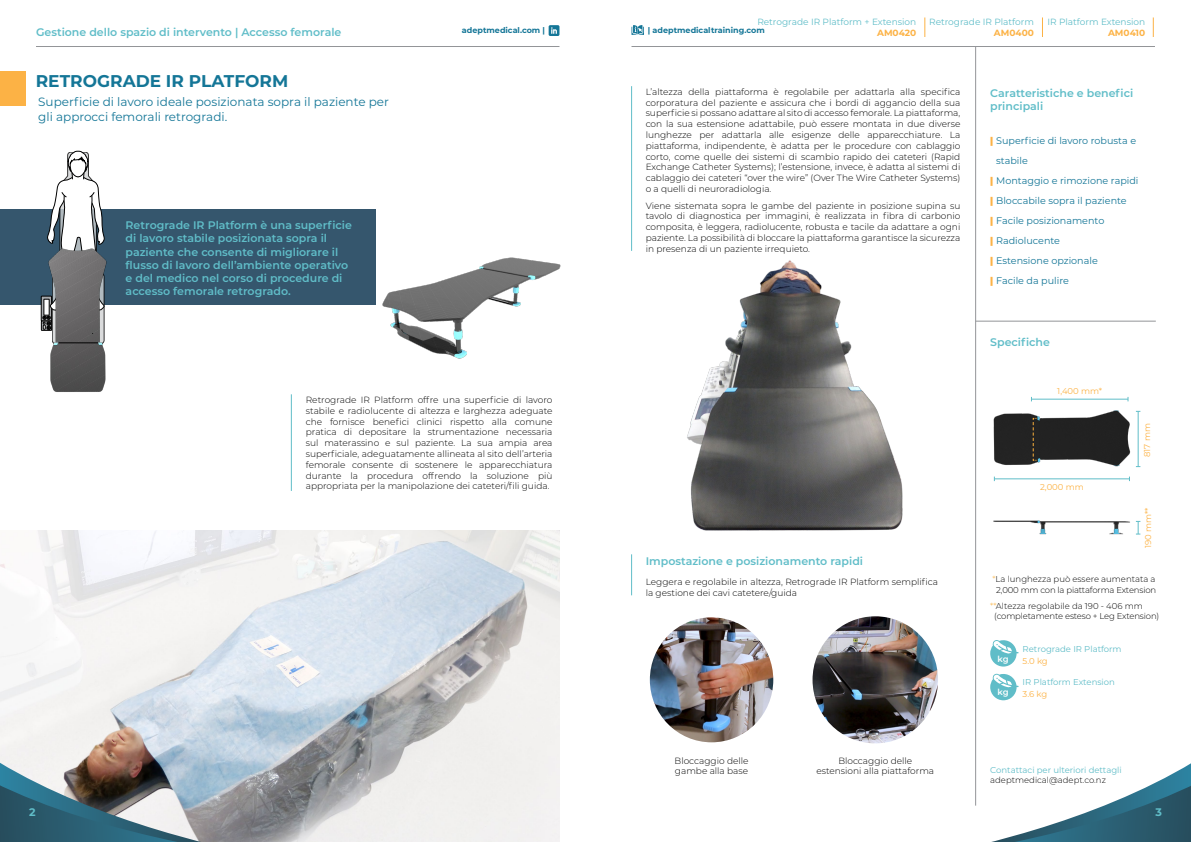
<style>
.page{position:relative;width:1191px;height:842px;background:#fff}
.page>*{position:absolute;margin:0;border:0;box-sizing:border-box;transform-origin:0 0}
.t1{font:700 17px "Montserrat";color:#147697}
.t2{font:12px/14.4px "Montserrat";color:#147697}
.t3{font:600 11px/13.2px "Montserrat";color:#60bdc8}
.t4{font:700 11px "Montserrat";color:#60bdc8}
.t5{font:9.6px "Montserrat";color:#147697}
.t6{font:300 9px/10.8px "Montserrat";color:#000;text-align:justify}
.t7{font:9px "Montserrat";color:#60bdc8}
.t8{font:700 9px "Montserrat";color:#fcb245}
.t9{font:300 8.5px/10.2px "Montserrat";letter-spacing:-.005em;color:#000;text-align:center}
.t10{font:8.5px "Montserrat";color:#60bdc8}
.t11{font:8.5px "Montserrat";color:#fcb245}
.t12{font:600 8.5px "Montserrat";color:#fff}
.t13{font:700 8px "Montserrat";color:#147697}
.s1{font-weight:900;color:#fcb245}
.s2{color:#fab03b}
</style>
<div class="page">
<svg style="left:548px;top:25px;width:11px;height:11px"></svg>
<svg style="left:631px;top:25px;width:13px;height:10px"></svg>
<div style="left:0;top:71px;width:25px;height:35px;background:#fcb245"></div>
<div style="left:0;top:209px;width:375px;height:95px;background:#35566d"></div>
<img style="left:37px;top:259px;width:81px;height:133px">
<svg style="left:43px;top:151px;width:62px;height:193px"></svg>
<hr style="left:291px;top:394px;width:1px;height:97px;background:#60bdc8">
<hr style="left:631px;top:86px;width:1px;height:165px;background:#60bdc8">
<hr style="left:631px;top:554px;width:1px;height:41px;background:#60bdc8">
<hr style="left:975px;top:47px;width:1px;height:759px;background:#939598">
<img style="left:0;top:530px;width:559px;height:312px">
<img style="left:382px;top:257px;width:179px;height:102px">
<svg style="left:1042px;top:17px;width:1px;height:20px"></svg>
<svg style="left:1152px;top:17px;width:1px;height:20px"></svg>
<svg style="left:924px;top:17px;width:1px;height:20px"></svg>
<img style="left:687px;top:260px;width:216px;height:271px">
<img style="left:650px;top:617px;width:123px;height:125px">
<img style="left:813px;top:616px;width:99px;height:54px">
<hr style="left:975px;top:321px;width:180px;height:1px;background:#939598">
<hr style="left:1137px;top:411px;width:1px;height:56px;background:#60bdc8">
<img style="left:993px;top:410px;width:138px;height:57px">
<hr style="left:994px;top:478px;width:135px;height:1px;background:#60bdc8">
<hr style="left:1031px;top:399px;width:97px;height:1px;background:#60bdc8">
<svg style="left:1032px;top:417px;width:5px;height:44px"></svg>
<img style="left:993px;top:520px;width:137px;height:15px">
<svg style="left:1135px;top:521px;width:5px;height:13px"></svg>
<img style="left:849px;top:628px;width:170px;height:42px">
<svg style="left:0;top:628px;width:343px;height:42px"></svg>
<svg style="left:766px;top:670px;width:425px;height:172px"></svg>
<svg style="left:0;top:670px;width:427px;height:172px"></svg>
<hr style="left:36px;top:46px;width:523px;height:1px;background:#939598">
<hr style="left:631px;top:46px;width:524px;height:1px;background:#939598">
<p class="t7" style="left:757px;top:16px;width:160px">Retrograde IR Platform + Extension</p>
<p class="t13" style="left:462px;top:24px;width:85px">adeptmedical.com |</p>
<p class="t13" style="left:648px;top:24px;width:118px">| adeptmedicaltraining.com</p>
<p class="t3" style="left:36px;top:25px;width:307px">Gestione dello spazio di intervento | Accesso femorale</p>
<p class="t8" style="left:877px;top:26px;width:41px">AM0420</p>
<p class="t7" style="left:929px;top:16px;width:106px">Retrograde IR Platform</p>
<p class="t8" style="left:994px;top:26px;width:42px">AM0400</p>
<p class="t7" style="left:1047px;top:16px;width:99px">IR Platform Extension</p>
<p class="t8" style="left:1108px;top:26px;width:39px">AM0410</p>
<h1 class="t1" style="left:36px;top:69px;width:254px">RETROGRADE IR PLATFORM</h1>
<h2 class="t2" style="left:38px;top:94px;width:352px">Superficie di lavoro ideale posizionata sopra il paziente per gli approcci femorali retrogradi.</h2>
<p class="t3" style="left:126px;top:218px;width:228px">Retrograde IR Platform è una superficie di lavoro stabile posizionata sopra il paziente che consente di migliorare il flusso di lavoro dell’ambiente operativo e del medico nel corso di procedure di accesso femorale retrogrado.</p>
<p class="t6" style="left:306px;top:394px;width:248px">Retrograde IR Platform offre una superficie di lavoro stabile e radiolucente di altezza e larghezza adeguate che fornisce benefici clinici rispetto alla comune pratica di depositare la strumentazione necessaria sul materassino e sul paziente. La sua ampia area superficiale, adeguatamente allineata al sito dell’arteria femorale consente di sostenere le apparecchiatura durante la procedura offrendo la soluzione più appropriata per la manipolazione dei cateteri/fili guida.</p>
<p class="t6" style="left:645px;top:86px;width:316px">L’altezza della piattaforma è regolabile per adattarla alla specifica corporatura del paziente e assicura che i bordi di aggancio della sua superficie si possano adattare al sito di accesso femorale. La piattaforma, con la sua estensione adattabile, può essere montata in due diverse lunghezze per adattarla alle esigenze delle apparecchiature. La piattaforma, indipendente, è adatta per le procedure con cablaggio corto, come quelle dei sistemi di scambio rapido dei cateteri (Rapid Exchange Catheter Systems); l’estensione, invece, è adatta al sistemi di cablaggio dei cateteri “over the wire” (Over The Wire Catheter Systems) o a quelli di neuroradiologia.</p>
<p class="t6" style="left:645px;top:200px;width:316px">Viene sistemata sopra le gambe del paziente in posizione supina su tavolo di diagnostica per immagini, è realizzata in fibra di carbonio composita, è leggera, radiolucente, robusta e tacile da adattare a ogni paziente. La possibilità di bloccare la piattaforma garantisce la sicurezza in presenza di un paziente irrequieto.</p>
<p class="t3" style="left:645px;top:554px;width:219px">Impostazione e posizionamento rapidi</p>
<p class="t6" style="left:645px;top:576px;width:294px">Leggera e regolabile in altezza, Retrograde IR Platform semplifica la gestione dei cavi catetere/guida</p>
<p class="t6" style="left:674px;top:755px;width:75px">Bloccaggio delle gambe alla base</p>
<p class="t6" style="left:816px;top:755px;width:119px;text-align:center">Bloccaggio delle estensioni alla piattaforma</p>
<p class="t3" style="left:990px;top:86px;width:145px">Caratteristiche e benefici principali</p>
<p class="t5" style="left:990px;top:134px;width:147px"><span class="s1">|</span> Superficie di lavoro robusta e</p>
<p class="t5" style="left:996px;top:154px;width:33px">stabile</p>
<p class="t5" style="left:990px;top:174px;width:150px"><span class="s1">|</span> Montaggio e rimozione rapidi</p>
<p class="t5" style="left:990px;top:194px;width:138px"><span class="s1">|</span> Bloccabile sopra il paziente</p>
<p class="t5" style="left:990px;top:214px;width:116px"><span class="s1">|</span> Facile posizionamento</p>
<p class="t5" style="left:990px;top:234px;width:71px"><span class="s1">|</span> Radiolucente</p>
<p class="t5" style="left:990px;top:254px;width:109px"><span class="s1">|</span> Estensione opzionale</p>
<p class="t5" style="left:990px;top:274px;width:80px"><span class="s1">|</span> Facile da pulire</p>
<p class="t3" style="left:990px;top:335px;width:61px">Specifiche</p>
<p class="t11" style="left:1057px;top:385px;width:46px">1,400 mm*</p>
<p class="t11" style="left:1040px;top:481px;width:45px">2,000 mm</p>
<p class="t11" style="left:1141px;top:457px;width:35px;rotate:-90deg">817 mm</p>
<p class="t11" style="left:1142px;top:548px;width:42px;rotate:-90deg">190 mm**</p>
<p class="t9" style="left:992px;top:574px;width:165px"><span class="s2">*</span>La lunghezza può essere aumentata a<br>2,000 mm con la piattaforma Extension</p>
<p class="t9" style="left:994px;top:600px;width:166px;text-align:left;text-indent:-4px"><span class="s2">**</span>Altezza regolabile da 190 - 406 mm (completamente esteso + Leg Extension)</p>
<p class="t12" style="left:997px;top:652px;width:13px">kg</p>
<p class="t12" style="left:997px;top:686px;width:13px">kg</p>
<p class="t10" style="left:1022px;top:643px;width:100px">Retrograde IR Platform</p>
<p class="t11" style="left:1022px;top:655px;width:27px">5.0 kg</p>
<p class="t10" style="left:1022px;top:676px;width:94px">IR Platform Extension</p>
<p class="t11" style="left:1022px;top:688px;width:26px">3.6 kg</p>
<p class="t10" style="left:990px;top:764px;width:133px">Contattaci per ulteriori dettagli</p>
<p class="t9" style="left:990px;top:775px;width:117px">adeptmedical@adept.co.nz</p>
<p class="t4" style="left:29px;top:804px;width:8px">2</p>
<p class="t4" style="left:1155px;top:804px;width:8px">3</p>
</div>
